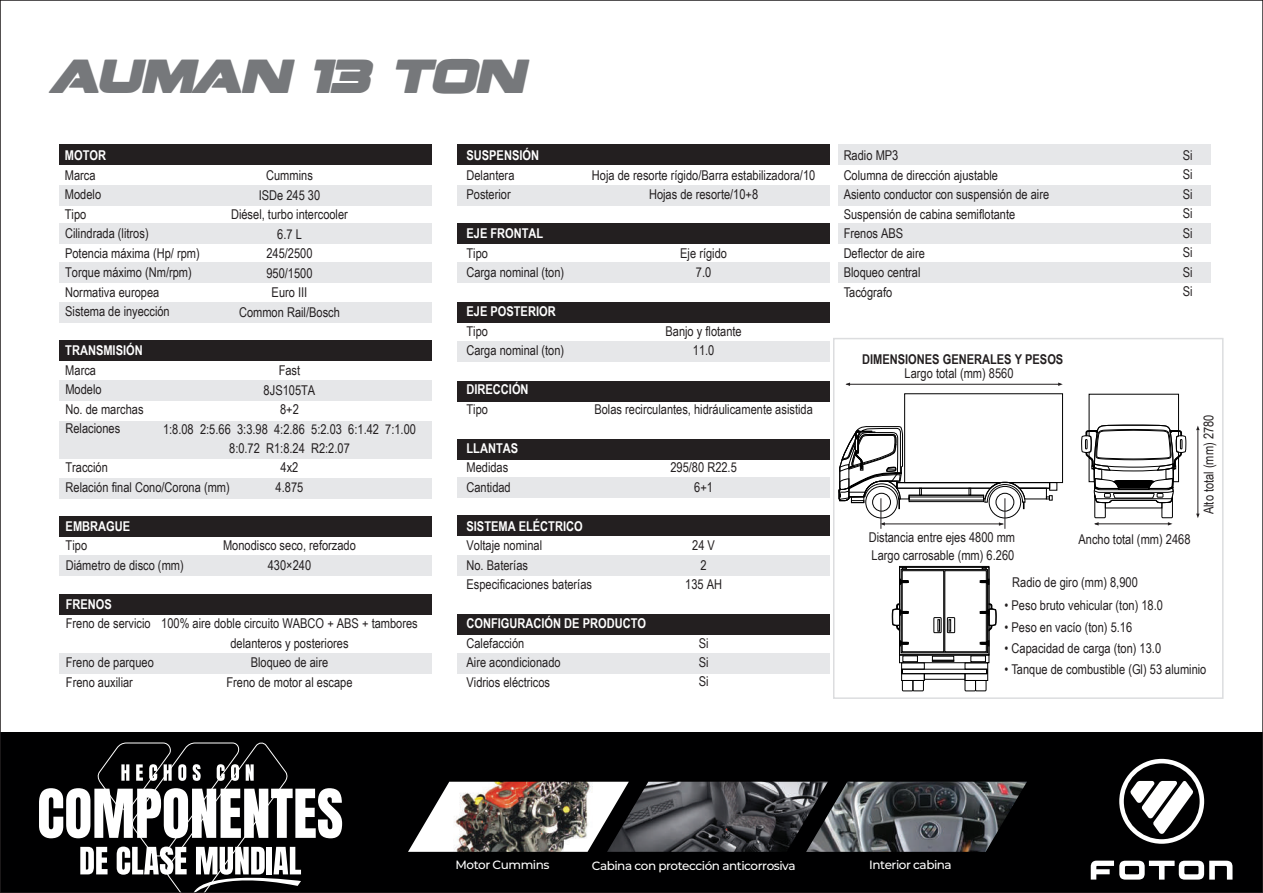
<style>
.page{position:relative;width:1263px;height:893px;background:#fff}
.page>*{position:absolute;margin:0;border:0;box-sizing:border-box;transform-origin:0 0}
.t1{font:italic 42.75px "Fenix Blackletter Caps";letter-spacing:-.03em;color:#76787b}
.t2{font:13.5px/19.5px "Arial Narrow";color:#231f20}
.t3{font:700 13.5px "Arial Narrow";color:#fff}
.t4{font:700 13.5px "Arial Narrow";color:#231f20}
.t5{font:500 12px "Montserrat";letter-spacing:-.04em;color:#fff}
</style>
<div class="page">
<div style="left:0;top:732px;width:1263px;height:161px;background:#000001"></div>
<svg style="left:1091px;top:861px;width:141px;height:19px"></svg>
<svg style="left:1119px;top:759px;width:85px;height:85px"></svg>
<img style="left:408px;top:782px;width:199px;height:70px">
<img style="left:607px;top:782px;width:199px;height:70px">
<img style="left:806px;top:782px;width:221px;height:70px">
<div style="left:59px;top:144px;width:373px;height:20px;background:#231f20"></div>
<div style="left:457px;top:144px;width:373px;height:20px;background:#231f20"></div>
<div style="left:838px;top:144px;width:372px;height:20px;background:#e6e7e9"></div>
<div style="left:838px;top:185px;width:372px;height:21px;background:#e6e7e9"></div>
<div style="left:838px;top:223px;width:372px;height:20px;background:#e6e7e9"></div>
<div style="left:838px;top:262px;width:372px;height:20px;background:#e6e7e9"></div>
<div style="left:457px;top:224px;width:373px;height:20px;background:#231f20"></div>
<div style="left:457px;top:303px;width:373px;height:20px;background:#231f20"></div>
<div style="left:457px;top:381px;width:373px;height:20px;background:#231f20"></div>
<div style="left:457px;top:439px;width:373px;height:20px;background:#231f20"></div>
<div style="left:457px;top:516px;width:373px;height:20px;background:#231f20"></div>
<div style="left:457px;top:614px;width:373px;height:20px;background:#231f20"></div>
<div style="left:59px;top:340px;width:373px;height:20px;background:#231f20"></div>
<div style="left:59px;top:516px;width:373px;height:21px;background:#231f20"></div>
<div style="left:59px;top:595px;width:373px;height:20px;background:#231f20"></div>
<div style="left:59px;top:185px;width:373px;height:20px;background:#e6e7e9"></div>
<div style="left:457px;top:185px;width:373px;height:20px;background:#e6e7e9"></div>
<div style="left:457px;top:263px;width:373px;height:20px;background:#e6e7e9"></div>
<div style="left:457px;top:341px;width:373px;height:21px;background:#e6e7e9"></div>
<div style="left:457px;top:478px;width:373px;height:20px;background:#e6e7e9"></div>
<div style="left:457px;top:555px;width:373px;height:20px;background:#e6e7e9"></div>
<div style="left:457px;top:654px;width:373px;height:20px;background:#e6e7e9"></div>
<div style="left:59px;top:223px;width:373px;height:20px;background:#e6e7e9"></div>
<div style="left:59px;top:263px;width:373px;height:20px;background:#e6e7e9"></div>
<div style="left:59px;top:302px;width:373px;height:21px;background:#e6e7e9"></div>
<div style="left:59px;top:380px;width:373px;height:20px;background:#e6e7e9"></div>
<div style="left:59px;top:421px;width:373px;height:20px;background:#e6e7e9"></div>
<div style="left:59px;top:439px;width:373px;height:20px;background:#e6e7e9"></div>
<div style="left:59px;top:478px;width:373px;height:20px;background:#e6e7e9"></div>
<div style="left:59px;top:555px;width:373px;height:20px;background:#e6e7e9"></div>
<div style="left:59px;top:654px;width:373px;height:20px;background:#e6e7e9"></div>
<hr style="left:1197px;top:430px;width:1px;height:86px;background:#231f20">
<div style="left:833px;top:338px;width:390px;height:361px;border:2px solid #dcdddf"></div>
<div style="left:904px;top:394px;width:159px;height:89px;border:1px solid #000"></div>
<div style="left:865px;top:486px;width:32px;height:32px;border:1px solid #000;border-radius:50%"></div>
<div style="left:872px;top:493px;width:19px;height:18px;border:1px solid #000;border-radius:50%"></div>
<div style="left:989px;top:486px;width:32px;height:32px;border:1px solid #000;border-radius:50%"></div>
<div style="left:996px;top:493px;width:18px;height:18px;border:1px solid #000;border-radius:50%"></div>
<svg style="left:839px;top:426px;width:213px;height:83px"></svg>
<svg style="left:892px;top:567px;width:104px;height:124px"></svg>
<hr style="left:846px;top:384px;width:214px;height:1px;background:#231f20">
<hr style="left:882px;top:524px;width:121px;height:1px;background:#231f20">
<svg style="left:880px;top:522px;width:5px;height:4px"></svg>
<svg style="left:1081px;top:394px;width:105px;height:132px"></svg>
<svg style="left:39px;top:743px;width:303px;height:147px"></svg>
<hr style="left:881px;top:498px;width:1px;height:31px;background:#231f20">
<hr style="left:1005px;top:498px;width:1px;height:31px;background:#231f20">
<h1 class="t1" style="left:49px;top:57px;width:477px">AUMAN 13 TON</h1>
<p class="t3" style="left:65px;top:146px;width:43px">MOTOR</p>
<p class="t2" style="left:65px;top:165px;width:136px">Marca<br>Modelo<br>Tipo<br>Cilindrada (litros)<br>Potencia máxima (Hp/ rpm)<br>Torque máximo (Nm/rpm)<br>Normativa europea<br>Sistema de inyección</p>
<p class="t3" style="left:65px;top:340px;width:79px">TRANSMISIÓN</p>
<p class="t2" style="left:65px;top:360px;width:80px">Marca<br>Modelo<br>No. de marchas<br>Relaciones</p>
<p class="t2" style="left:65px;top:457px;width:166px">Tracción<br>Relación final Cono/Corona (mm)</p>
<p class="t3" style="left:66px;top:516px;width:66px">EMBRAGUE</p>
<p class="t2" style="left:66px;top:535px;width:120px">Tipo<br>Diámetro de disco (mm)</p>
<p class="t3" style="left:66px;top:594px;width:48px">FRENOS</p>
<p class="t2" style="left:66px;top:613px;width:86px">Freno de servicio</p>
<p class="t2" style="left:66px;top:652px;width:90px">Freno de parqueo<br>Freno auxiliar</p>
<p class="t2" style="left:231px;top:165px;width:118px;text-align:center">Cummins<br>ISDe 245 30<br>Diésel, turbo intercooler<br>6.7 L<br>245/2500<br>950/1500<br>Euro III<br>Common Rail/Bosch</p>
<p class="t2" style="left:163px;top:360px;width:254px;text-align:center">Fast<br>8JS105TA<br>8+2<br>1:8.08 2:5.66 3:3.98 4:2.86 5:2.03 6:1.42 7:1.00<br>8:0.72 R1:8.24 R2:2.07<br>4x2<br>4.875</p>
<p class="t2" style="left:223px;top:535px;width:134px;text-align:center">Monodisco seco, reforzado<br>430×240</p>
<p class="t2" style="left:161px;top:613px;width:258px;text-align:center">100% aire doble circuito WABCO + ABS + tambores delanteros y posteriores<br>Bloqueo de aire<br>Freno de motor al escape</p>
<p class="t3" style="left:466px;top:145px;width:74px">SUSPENSIÓN</p>
<p class="t2" style="left:466px;top:165px;width:49px">Delantera<br>Posterior</p>
<p class="t3" style="left:466px;top:223px;width:78px">EJE FRONTAL</p>
<p class="t2" style="left:466px;top:243px;width:99px">Tipo<br>Carga nominal (ton)</p>
<p class="t3" style="left:466px;top:301px;width:91px">EJE POSTERIOR</p>
<p class="t2" style="left:466px;top:321px;width:99px">Tipo<br>Carga nominal (ton)</p>
<p class="t3" style="left:466px;top:379px;width:64px">DIRECCIÓN</p>
<p class="t2" style="left:466px;top:399px;width:23px">Tipo</p>
<p class="t3" style="left:466px;top:438px;width:53px">LLANTAS</p>
<p class="t2" style="left:466px;top:457px;width:46px">Medidas<br>Cantidad</p>
<p class="t3" style="left:466px;top:516px;width:118px">SISTEMA ELÉCTRICO</p>
<p class="t2" style="left:466px;top:535px;width:127px">Voltaje nominal<br>No. Baterías<br>Especificaciones baterías</p>
<p class="t3" style="left:466px;top:613px;width:181px">CONFIGURACIÓN DE PRODUCTO</p>
<p class="t2" style="left:466px;top:633px;width:96px">Calefacción<br>Aire acondicionado<br>Vidrios eléctricos</p>
<p class="t2" style="left:592px;top:164px;width:225px;text-align:center">Hoja de resorte rígido/Barra estabilizadora/10<br>Hojas de resorte/10+8</p>
<p class="t2" style="left:680px;top:242px;width:48px;text-align:center">Eje rígido<br>7.0</p>
<p class="t2" style="left:665px;top:320px;width:78px;text-align:center">Banjo y flotante<br>11.0</p>
<p class="t2" style="left:594px;top:398px;width:220px">Bolas recirculantes, hidráulicamente asistida</p>
<p class="t2" style="left:670px;top:457px;width:68px;text-align:center">295/80 R22.5<br>6+1</p>
<p class="t2" style="left:685px;top:535px;width:38px;text-align:center">24 V<br>2<br>135 AH</p>
<p class="t2" style="left:699px;top:632px;width:11px;text-align:justify">Si Si Si</p>
<p class="t2" style="left:844px;top:145px;width:207px">Radio MP3<br>Columna de dirección ajustable<br>Asiento conductor con suspensión de aire<br>Suspensión de cabina semiflotante<br>Frenos ABS<br>Deflector de aire<br>Bloqueo central<br>Tacógrafo</p>
<p class="t2" style="left:1183px;top:145px;width:11px;text-align:justify">Si Si Si Si Si Si Si Si</p>
<p class="t4" style="left:862px;top:349px;width:203px">DIMENSIONES GENERALES Y PESOS</p>
<p class="t2" style="left:905px;top:363px;width:110px">Largo total (mm) 8560</p>
<p class="t2" style="left:869px;top:527px;width:148px">Distancia entre ejes 4800 mm</p>
<p class="t2" style="left:1012px;top:572px;width:127px">Radio de giro (mm) 8,900</p>
<p class="t2" style="left:1078px;top:529px;width:113px">Ancho total (mm) 2468</p>
<p class="t2" style="left:871px;top:545px;width:144px">Largo carrosable (mm) 6.260</p>
<p class="t2" style="left:1198px;top:514px;width:101px;rotate:-90deg">Alto total (mm) 2780</p>
<p class="t2" style="left:1005px;top:595px;width:160px">• Peso bruto vehicular (ton) 18.0</p>
<p class="t2" style="left:1005px;top:616px;width:129px">• Peso en vacío (ton) 5.16</p>
<p class="t2" style="left:1005px;top:637px;width:158px">• Capacidad de carga (ton) 13.0</p>
<p class="t2" style="left:1005px;top:658px;width:203px">• Tanque de combustible (Gl) 53 aluminio</p>
<p class="t5" style="left:456px;top:857px;width:95px">Motor Cummins</p>
<p class="t5" style="left:592px;top:857px;width:205px">Cabina con protección anticorrosiva</p>
<p class="t5" style="left:869px;top:857px;width:84px">Interior cabina</p>
</div>
